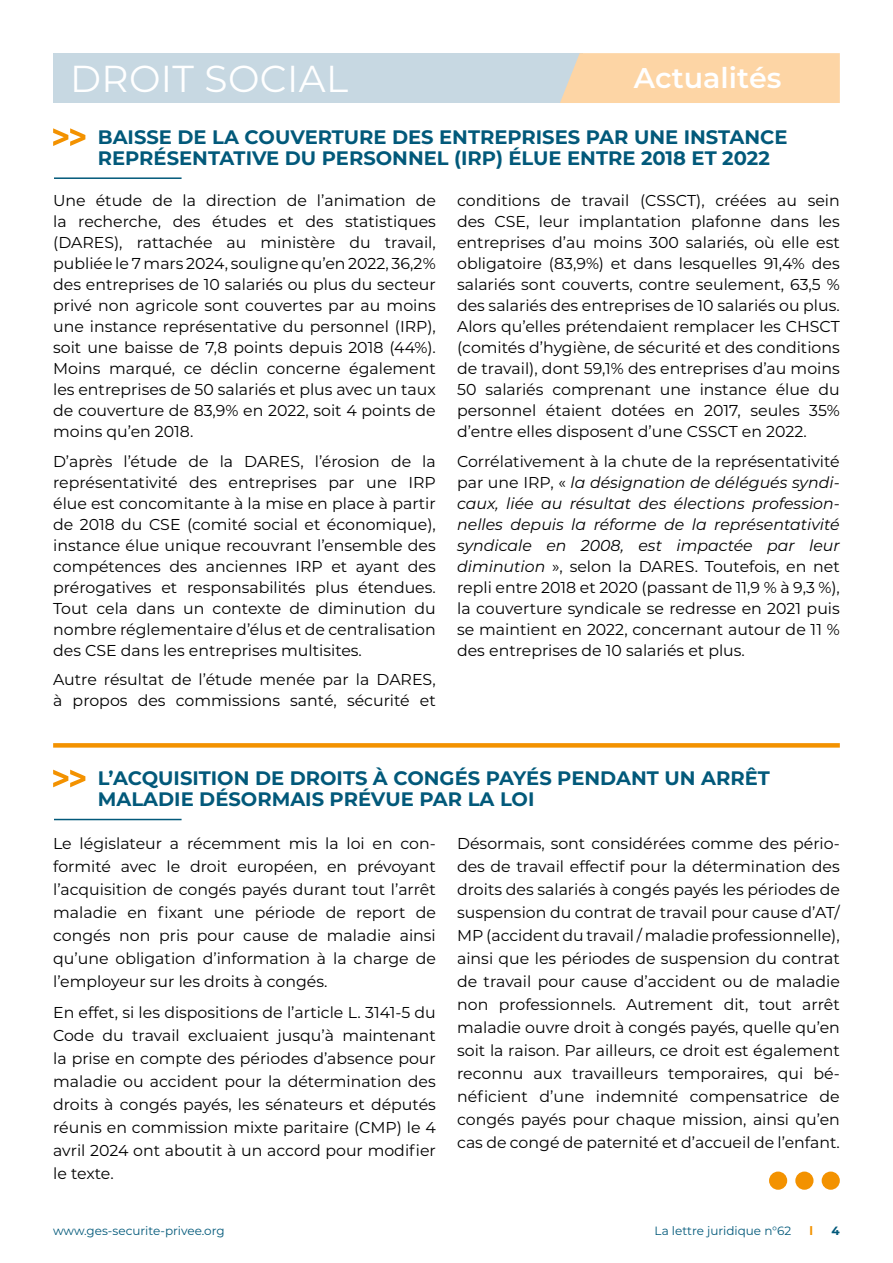
<style>
.page{position:relative;width:893px;height:1263px;background:#fff}
.page>*{position:absolute;margin:0;border:0;box-sizing:border-box;transform-origin:0 0}
.t1{font:37.5px "Montserrat";letter-spacing:.01em;color:#fff}
.t2{font:600 28.5px "Montserrat";color:#fff}
.t3{font:700 19.5px/21px "Montserrat";color:#02597a}
.t4{font:15.75px/21px "Montserrat";color:#000;text-align:justify}
.t5{font:12px "Montserrat";color:#02597a}
.t6{font:700 12px "Montserrat";color:#f39200}
.t7{font:700 12px "Montserrat";color:#02597a}
.s1{font-style:italic}
</style>
<div class="page">
<div style="left:53px;top:53px;width:530px;height:50px;background:#c7d8e2"></div>
<div style="left:560px;top:53px;width:280px;height:50px;background:#fdd5a5"></div>
<hr style="left:54px;top:177px;width:128px;height:2px;background:#02597a">
<svg style="left:53px;top:128px;width:32px;height:18px"></svg>
<div style="left:53px;top:743px;width:787px;height:5px;background:#f39200"></div>
<hr style="left:54px;top:819px;width:128px;height:1px;background:#02597a">
<svg style="left:53px;top:770px;width:32px;height:17px"></svg>
<div style="left:769px;top:1171px;width:18px;height:19px;background:#f39200;border-radius:50%"></div>
<div style="left:795px;top:1171px;width:18px;height:19px;background:#f39200;border-radius:50%"></div>
<div style="left:822px;top:1171px;width:18px;height:19px;background:#f39200;border-radius:50%"></div>
<h1 class="t1" style="left:70px;top:53px;width:280px">DROIT SOCIAL</h1>
<h2 class="t2" style="left:634px;top:58px;width:149px">Actualités</h2>
<p class="t3" style="left:98px;top:125px;width:691px">BAISSE DE LA COUVERTURE DES ENTREPRISES PAR UNE INSTANCE<br>REPRÉSENTATIVE DU PERSONNEL (IRP) ÉLUE ENTRE 2018 ET 2022</p>
<p class="t4" style="left:53px;top:190px;width:384px">Une étude de la direction de l’animation de la recherche, des études et des statistiques (DARES), rattachée au ministère du travail, publiée le 7 mars 2024, souligne qu’en 2022, 36,2% des entreprises de 10 salariés ou plus du secteur privé non agricole sont couvertes par au moins une instance représentative du personnel (IRP), soit une baisse de 7,8 points depuis 2018 (44%).<br>Moins marqué, ce déclin concerne également les entreprises de 50 salariés et plus avec un taux de couverture de 83,9% en 2022, soit 4 points de moins qu’en 2018.</p>
<p class="t4" style="left:53px;top:450px;width:384px">D’après l’étude de la DARES, l’érosion de la représentativité des entreprises par une IRP élue est concomitante à la mise en place à partir de 2018 du CSE (comité social et économique), instance élue unique recouvrant l’ensemble des compétences des anciennes IRP et ayant des prérogatives et responsabilités plus étendues.<br>Tout cela dans un contexte de diminution du nombre réglementaire d’élus et de centralisation des CSE dans les entreprises multisites.</p>
<p class="t4" style="left:53px;top:668px;width:384px">Autre résultat de l’étude menée par la DARES, à propos des commissions santé, sécurité et</p>
<p class="t4" style="left:457px;top:189px;width:384px">conditions de travail (CSSCT), créées au sein des CSE, leur implantation plafonne dans les entreprises d’au moins 300 salariés, où elle est obligatoire (83,9%) et dans lesquelles 91,4% des salariés sont couverts, contre seulement, 63,5 % des salariés des entreprises de 10 salariés ou plus.<br>Alors qu’elles prétendaient remplacer les CHSCT (comités d’hygiène, de sécurité et des conditions de travail), dont 59,1% des entreprises d’au moins 50 salariés comprenant une instance élue du personnel étaient dotées en 2017, seules 35% d’entre elles disposent d’une CSSCT en 2022.</p>
<p class="t4" style="left:457px;top:450px;width:384px">Corrélativement à la chute de la représentativité par une IRP, « <span class="s1">la désignation de délégués syndi&shy;caux, liée au résultat des élections profession&shy;nelles depuis la réforme de la représentativité syndicale en 2008, est impactée par leur diminution</span> », selon la DARES. Toutefois, en net repli entre 2018 et 2020 (passant de 11,9 % à 9,3 %), la couverture syndicale se redresse en 2021 puis se maintient en 2022, concernant autour de 11 % des entreprises de 10 salariés et plus.</p>
<p class="t3" style="left:98px;top:767px;width:673px">L’ACQUISITION DE DROITS À CONGÉS PAYÉS PENDANT UN ARRÊT<br>MALADIE DÉSORMAIS PRÉVUE PAR LA LOI</p>
<p class="t4" style="left:53px;top:831px;width:384px;line-height:23px">Le législateur a récemment mis la loi en con&shy;formité avec le droit européen, en prévoyant l’acquisition de congés payés durant tout l’arrêt maladie en fixant une période de report de congés non pris pour cause de maladie ainsi qu’une obligation d’information à la charge de l’employeur sur les droits à congés.</p>
<p class="t4" style="left:53px;top:1000px;width:384px;line-height:23px">En effet, si les dispositions de l’article L. 3141-5 du Code du travail excluaient jusqu’à maintenant la prise en compte des périodes d’absence pour maladie ou accident pour la détermination des droits à congés payés, les sénateurs et députés réunis en commission mixte paritaire (CMP) le 4 avril 2024 ont aboutit à un accord pour modifier le texte.</p>
<p class="t4" style="left:457px;top:831px;width:384px;line-height:23px">Désormais, sont considérées comme des pério&shy;des de travail effectif pour la détermination des droits des salariés à congés payés les périodes de suspension du contrat de travail pour cause d’AT/ MP (accident du travail / maladie professionnelle), ainsi que les périodes de suspension du contrat de travail pour cause d’accident ou de maladie non professionnels. Autrement dit, tout arrêt maladie ouvre droit à congés payés, quelle qu’en soit la raison. Par ailleurs, ce droit est également reconnu aux travailleurs temporaires, qui bé&shy;néficient d’une indemnité compensatrice de congés payés pour chaque mission, ainsi qu’en cas de congé de paternité et d’accueil de l’enfant.</p>
<p class="t5" style="left:53px;top:1222px;width:173px">www.ges-securite-privee.org</p>
<p class="t5" style="left:655px;top:1222px;width:138px">La lettre juridique n°62</p>
<p class="t6" style="left:809px;top:1222px;width:5px">l</p>
<p class="t7" style="left:831px;top:1222px;width:10px">4</p>
</div>
